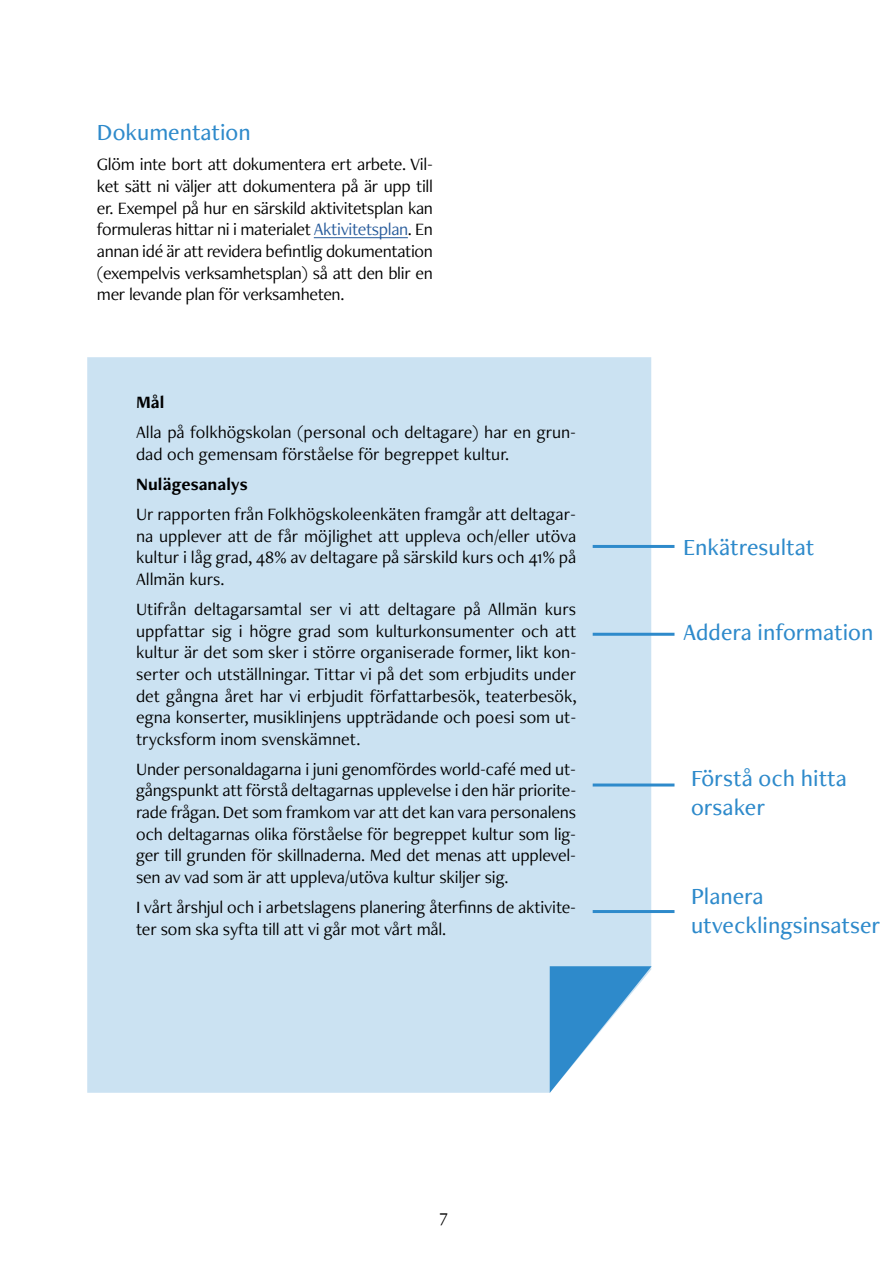
<style>
.page{position:relative;width:893px;height:1263px;background:#fff}
.page>*{position:absolute;margin:0;border:0;box-sizing:border-box;transform-origin:0 0}
.t1{font:500 24px/28.8px "Freight Neo Pro";color:#2e8acb}
.t2{font:18px/21.6px "Freight Neo Pro";letter-spacing:-.01em;color:#000;text-align:justify}
.t3{font:700 18px "Freight Neo Pro";color:#000}
.s1{color:#275b9b}
</style>
<div class="page">
<hr style="left:314px;top:237px;width:94px;height:1px;background:#275b9b">
<div style="left:87px;top:357px;width:564px;height:736px;background:#cbe2f2"></div>
<svg style="left:550px;top:966px;width:102px;height:127px"></svg>
<hr style="left:593px;top:545px;width:81px;height:3px;background:#2e8acb">
<hr style="left:593px;top:633px;width:81px;height:3px;background:#2e8acb">
<hr style="left:593px;top:783px;width:81px;height:3px;background:#2e8acb">
<hr style="left:593px;top:910px;width:81px;height:3px;background:#2e8acb">
<h1 class="t1" style="left:97px;top:117px;width:155px">Dokumentation</h1>
<p class="t2" style="left:97px;top:153px;width:337px">Glöm inte bort att dokumentera ert arbete. Vil&shy;ket sätt ni väljer att dokumentera på är upp till er. Exempel på hur en särskild aktivitetsplan kan formuleras hittar ni i materialet <span class="s1">Aktivitetsplan</span>. En annan idé är att revidera befintlig dokumentation (exempelvis verksamhetsplan) så att den blir en mer levande plan för verksamheten.</p>
<p class="t3" style="left:136px;top:390px;width:30px">Mål</p>
<p class="t2" style="left:136px;top:421px;width:442px">Alla på folkhögskolan (personal och deltagare) har en grun&shy;dad och gemensam förståelse för begreppet kultur.</p>
<p class="t3" style="left:136px;top:472px;width:113px">Nulägesanalys</p>
<p class="t2" style="left:136px;top:503px;width:442px">Ur rapporten från Folkhögskoleenkäten framgår att deltagar&shy;na upplever att de får möjlighet att uppleva och/eller utöva kultur i låg grad, 48% av deltagare på särskild kurs och 41% på Allmän kurs.</p>
<p class="t2" style="left:136px;top:598px;width:442px">Utifrån deltagarsamtal ser vi att deltagare på Allmän kurs uppfattar sig i högre grad som kulturkonsumenter och att kultur är det som sker i större organiserade former, likt kon&shy;serter och utställningar. Tittar vi på det som erbjudits under det gångna året har vi erbjudit författarbesök, teaterbesök, egna konserter, musiklinjens uppträdande och poesi som ut&shy;trycksform inom svenskämnet.</p>
<p class="t2" style="left:136px;top:757px;width:442px">Under personaldagarna i juni genomfördes world-café med ut&shy;gångspunkt att förstå deltagarnas upplevelse i den här priorite&shy;rade frågan. Det som framkom var att det kan vara personalens och deltagarnas olika förståelse för begreppet kultur som lig&shy;ger till grunden för skillnaderna. Med det menas att upplevel&shy;sen av vad som är att uppleva/utöva kultur skiljer sig.</p>
<p class="t2" style="left:136px;top:896px;width:442px">I vårt årshjul och i arbetslagens planering återfinns de aktivite&shy;ter som ska syfta till att vi går mot vårt mål.</p>
<h1 class="t1" style="left:683px;top:532px;width:133px">Enkätresultat</h1>
<h1 class="t1" style="left:683px;top:617px;width:192px">Addera information</h1>
<h1 class="t1" style="left:691px;top:763px;width:157px">Förstå och hitta orsaker</h1>
<h1 class="t1" style="left:691px;top:881px;width:191px">Planera utvecklingsinsatser</h1>
<p class="t2" style="left:440px;top:1204px;width:10px">7</p>
</div>
